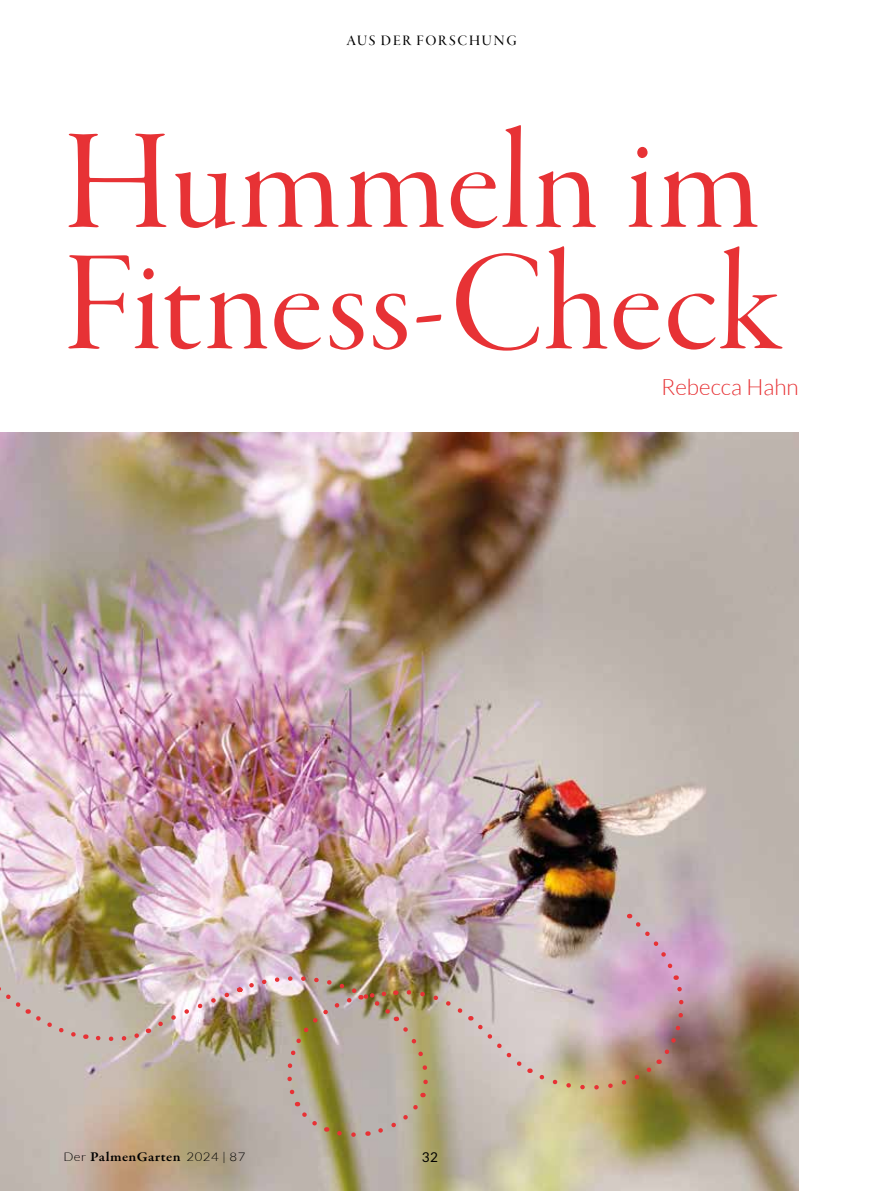
<style>
.page{position:relative;width:893px;height:1191px;background:#fff}
.page>*{position:absolute;margin:0;border:0;box-sizing:border-box;transform-origin:0 0}
.t1{font:147px/121.4px "Garamond Premr Pro Disp";letter-spacing:.005em;color:#e73235}
.t2{font:300 22.5px "Lato";color:#e73235}
.t3{font:15px "Garamond Premr Pro Med Disp";letter-spacing:.12em;color:#000}
.t4{font:600 13.5px "Garamond Premr Pro";letter-spacing:.025em;color:#000;scale:1.1 1}
.t5{font:13.5px "Lato";color:#000}
.s1{font-family:"Lato";font-weight:300;font-size:12px}
</style>
<div class="page">
<img style="left:0;top:433px;width:799px;height:758px">
<svg style="left:0;top:971px;width:86px;height:70px;background:#c2b5aa"></svg>
<img style="left:93px;top:986px;width:147px;height:56px">
<img style="left:246px;top:970px;width:284px;height:169px">
<img style="left:536px;top:914px;width:149px;height:178px">
<p class="t3" style="left:346px;top:32px;width:172px">AUS DER FORSCHUNG</p>
<h1 class="t1" style="left:63px;top:126px;width:719px">Hummeln im<br>Fitness-Check</h1>
<h2 class="t2" style="left:661px;top:375px;width:139px">Rebecca Hahn</h2>
<p class="t4" style="left:63px;top:1149px;width:167px"><span class="s1">Der</span> PalmenGarten <span class="s1">2024 | 87</span></p>
<p class="t5" style="left:422px;top:1149px;width:18px">32</p>
</div>
